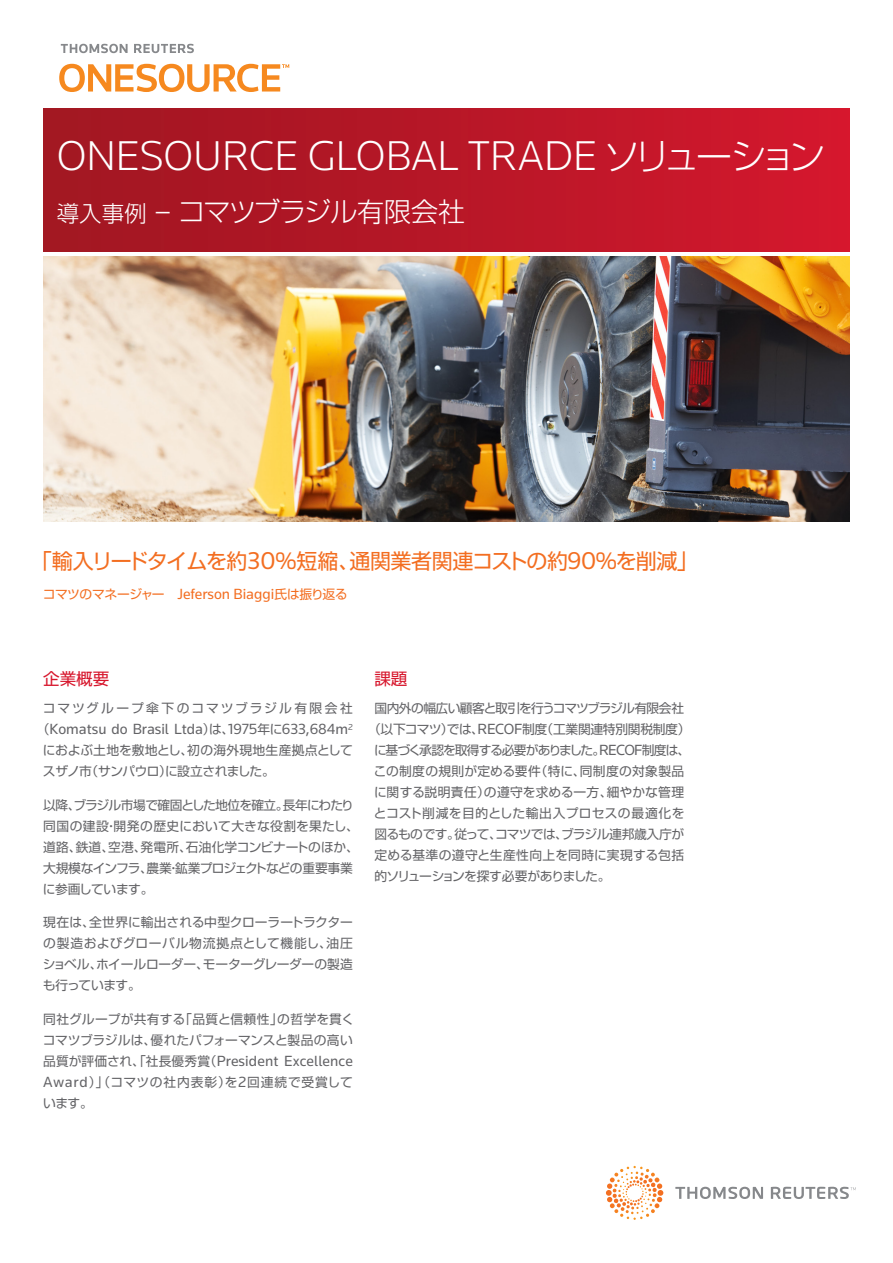
<style>
.page{position:relative;width:893px;height:1263px;background:#fff}
.page>*{position:absolute;margin:0;border:0;box-sizing:border-box;transform-origin:0 0}
.t1{font:300 43.2px "Knowledge";color:#fff}
.t2{font:300 27px "Shin Go Pro";letter-spacing:-.03em;color:#fff}
.Body_Text{font:21px "Shin Go Pro";letter-spacing:-.05em;color:#f36e21}
.小見出し{font:16.5px "Shin Go Pro";color:#d7172d}
.本文{font:15.3px "Knowledge";color:#636366}
.本文-2{font:12.75px/21px "Shin Go Pro";letter-spacing:-.015em;color:#636366}
.本文-3{font:12.75px/21px "Shin Go Pro";letter-spacing:.005em;color:#636366}
.本文-4{font:12.75px "Shin Go Pro";letter-spacing:.025em;color:#636366}
.本文-5{font:12.75px/21px "Shin Go Pro";letter-spacing:.06em;color:#636366}
.Body_Text-2{font:12.75px "Shin Go Pro";letter-spacing:-.04em;color:#f36e21}
.本文-6{font:12.75px "Shin Go Pro";letter-spacing:-.08em;color:#636366}
.本文-7{font:12.75px "Shin Go Pro";letter-spacing:-.045em;color:#636366}
.本文-8{font:12.75px "Shin Go Pro";letter-spacing:-.04em;color:#636366}
.本文-9{font:12.75px "Shin Go Pro";letter-spacing:.01em;color:#636366}
.本文-10{font:12.75px "Shin Go Pro";letter-spacing:.03em;color:#636366}
.本文-11{font:12.75px "Shin Go Pro";letter-spacing:.165em;color:#636366}
.本文-12{font:12.75px "Shin Go Pro";letter-spacing:-.075em;color:#636366}
.s1{font-family:"Shin Go Pro";font-size:36px}
.s2{font-size:22.5px}
.s3{font-family:"Knowledge";font-size:32.4px}
.s4{font-family:"Knowledge";font-size:25.2px}
.s5{font-family:"Knowledge";font-size:15.3px}
.s6{font-family:"Shin Go Pro";font-size:12.75px}
</style>
<div class="page">
<svg style="left:606px;top:1166px;width:57px;height:51px"></svg>
<svg style="left:675px;top:1187px;width:181px;height:12px"></svg>
<svg style="left:59px;top:64px;width:230px;height:28px"></svg>
<svg style="left:61px;top:44px;width:133px;height:9px"></svg>
<div style="left:43px;top:108px;width:807px;height:143px;background:linear-gradient(to right,#9f1721,#d3172d)"></div>
<img style="left:43px;top:257px;width:807px;height:264px">
<p class="t1" style="left:57px;top:129px;width:770px">ONESOURCE GLOBAL TRADE <span class="s1">ソリューション</span></p>
<p class="t2" style="left:57px;top:190px;width:410px"><span class="s2">導入事例</span> <span class="s3">–</span> コマツブラジル有限会社</p>
<p class="Body_Text" style="left:31px;top:544px;width:669px">「輸入リードタイムを約<span class="s4">30</span>％短縮、通関業者関連コストの約<span class="s4">90</span>％を削減」</p>
<p class="Body_Text-2" style="left:43px;top:583px;width:306px">コマツのマネージャー　<span class="s5">Jeferson Biaggi</span>氏は振り返る</p>
<p class="小見出し" style="left:43px;top:665px;width:68px">企業概要</p>
<p class="本文-11" style="left:43px;top:697px;width:312px">コマツグループ傘下のコマツブラジル有限会社</p>
<p class="本文" style="left:37px;top:719px;width:318px"><span class="s6">（</span>Komatsu do Brasil Ltda<span class="s6">）は、</span>1975<span class="s6">年に</span>633,684m<sup>2</sup></p>
<p class="本文-2" style="left:43px;top:738px;width:312px">におよぶ土地を敷地とし、初の海外現地生産拠点としてスザノ市（サンパウロ）に設立されました。</p>
<p class="本文-2" style="left:43px;top:793px;width:318px">以降、ブラジル市場で確固とした地位を確立。長年にわたり同国の建設・開発の歴史において大きな役割を果たし、道路、鉄道、空港、発電所、石油化学コンビナートのほか、大規模なインフラ、農業・鉱業プロジェクトなどの重要事業に参画しています。</p>
<p class="本文-2" style="left:43px;top:910px;width:312px;text-align:justify">現在は、全世界に輸出される中型クローラートラクターの製造およびグローバル物流拠点として機能し、油圧ショベル、ホイールローダー、モーターグレーダーの製造も行っています。</p>
<p class="本文-3" style="left:43px;top:1007px;width:313px">同社グループが共有する「品質と信頼性」の哲学を貫くコマツブラジルは、優れたパフォーマンスと製品の高い</p>
<p class="本文" style="left:43px;top:1052px;width:311px"><span class="s6">品質が評価され、「社長優秀賞（</span>President Excellence</p>
<p class="本文-5" style="left:43px;top:1070px;width:311px"><span class="s5">Award</span>）」（コマツの社内表彰）を<span class="s5">2</span>回連続で受賞しています。</p>
<p class="小見出し" style="left:374px;top:665px;width:34px">課題</p>
<p class="本文-8" style="left:374px;top:697px;width:311px">国内外の幅広い顧客と取引を行うコマツブラジル有限会社</p>
<p class="本文-2" style="left:368px;top:717px;width:324px">（以下コマツ）では、<span class="s5">RECOF</span>制度（工業関連特別関税制度）</p>
<p class="本文-6" style="left:374px;top:739px;width:318px">に基づく承認を取得する必要がありました。<span class="s5">RECOF</span>制度は、</p>
<p class="本文-4" style="left:374px;top:760px;width:312px">この制度の規則が定める要件（特に、同制度の対象製品</p>
<p class="本文-9" style="left:374px;top:781px;width:312px">に関する説明責任）の遵守を求める一方、細やかな管理</p>
<p class="本文-10" style="left:374px;top:802px;width:312px">とコスト削減を目的とした輸出入プロセスの最適化を</p>
<p class="本文-7" style="left:374px;top:823px;width:311px">図るものです。従って、コマツでは、ブラジル連邦歳入庁が</p>
<p class="本文-4" style="left:374px;top:844px;width:311px">定める基準の遵守と生産性向上を同時に実現する包括</p>
<p class="本文-12" style="left:374px;top:865px;width:238px">的ソリューションを探す必要がありました。</p>
</div>
